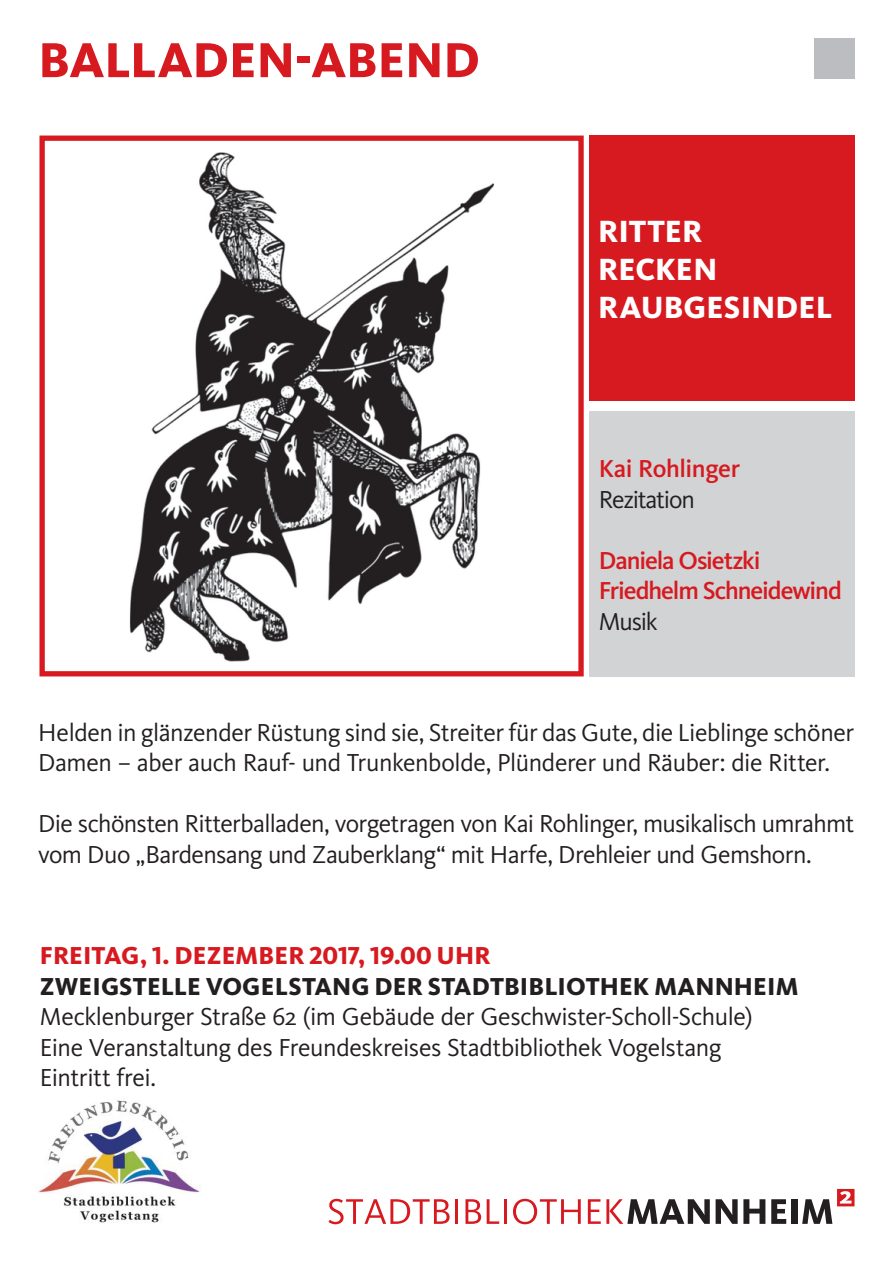
<style>
.page{position:relative;width:893px;height:1263px;background:#fff}
.page>*{position:absolute;margin:0;border:0;box-sizing:border-box;transform-origin:0 0}
.t1{font:800 50.85px "Kievit OT";color:#d71920}
.t2{font:800 31.8px/38.1px "Kievit OT";letter-spacing:.005em;color:#fff}
.t3{font:25.5px/30.6px "Kievit OT";letter-spacing:-.02em;color:#231f20}
.t4{font:800 25.5px "Kievit OT";letter-spacing:.005em;color:#231f20}
.t5{font:500 25.5px/30.6px "Kievit OT";letter-spacing:-.04em;color:#d71920}
.t6{font:800 25.5px "Kievit OT";letter-spacing:.005em;color:#d71920}
.t7{font:500 25.5px "Kievit OT";letter-spacing:-.02em;color:#d71920}
.t8{font:25.5px "Kievit OT";letter-spacing:-.05em;color:#231f20}
</style>
<div class="page">
<div style="left:814px;top:38px;width:40px;height:41px;background:#bbbdc0"></div>
<svg style="left:771px;top:1199px;width:15px;height:25px"></svg>
<div style="left:791px;top:1199px;width:6px;height:25px;background:#231f20"></div>
<svg style="left:802px;top:1189px;width:52px;height:35px"></svg>
<svg style="left:328px;top:1199px;width:121px;height:25px"></svg>
<hr style="left:455px;top:1199px;width:3px;height:25px;background:#d71920">
<svg style="left:465px;top:1199px;width:16px;height:25px"></svg>
<svg style="left:487px;top:1199px;width:12px;height:25px"></svg>
<hr style="left:504px;top:1199px;width:3px;height:25px;background:#d71920">
<svg style="left:513px;top:1199px;width:68px;height:25px"></svg>
<svg style="left:588px;top:1199px;width:177px;height:25px"></svg>
<div style="left:589px;top:136px;width:265px;height:265px;background:#d71920"></div>
<div style="left:589px;top:411px;width:265px;height:265px;background:#d1d3d4"></div>
<img style="left:38px;top:1100px;width:163px;height:123px">
<div style="left:39px;top:136px;width:545px;height:540px;border:5px solid #d71920"></div>
<img style="left:129px;top:152px;width:366px;height:510px">
<h1 class="t1" style="left:38px;top:30px;width:443px">BALLADEN-ABEND</h1>
<p class="t2" style="left:598px;top:212px;width:236px">RITTER<br>RECKEN<br>RAUBGESINDEL</p>
<p class="t7" style="left:599px;top:459px;width:143px">Kai Rohlinger</p>
<p class="t8" style="left:599px;top:489px;width:97px">Rezitation</p>
<p class="t5" style="left:599px;top:547px;width:244px">Daniela Osietzki<br>Friedhelm Schneidewind</p>
<p class="t3" style="left:599px;top:608px;width:60px">Musik</p>
<p class="t3" style="left:38px;top:719px;width:818px">Helden in glänzender Rüstung sind sie, Streiter für das Gute, die Lieblinge schöner<br>Damen – aber auch Rauf- und Trunkenbolde, Plünderer und Räuber: die Ritter.</p>
<p class="t3" style="left:38px;top:811px;width:818px">Die schönsten Ritterballaden, vorgetragen von Kai Rohlinger, musikalisch umrahmt vom Duo „Bardensang und Zauberklang“ mit Harfe, Drehleier und Gemshorn.</p>
<p class="t6" style="left:40px;top:941px;width:452px">FREITAG, 1. DEZEMBER 2017, 19.00 UHR</p>
<p class="t4" style="left:40px;top:971px;width:760px">ZWEIGSTELLE VOGELSTANG DER STADTBIBLIOTHEK MANNHEIM</p>
<p class="t3" style="left:40px;top:1004px;width:714px">Mecklenburger Straße 62 (im Gebäude der Geschwister-Scholl-Schule)<br>Eine Veranstaltung des Freundeskreises Stadtbibliothek Vogelstang<br>Eintritt frei.</p>
</div>
